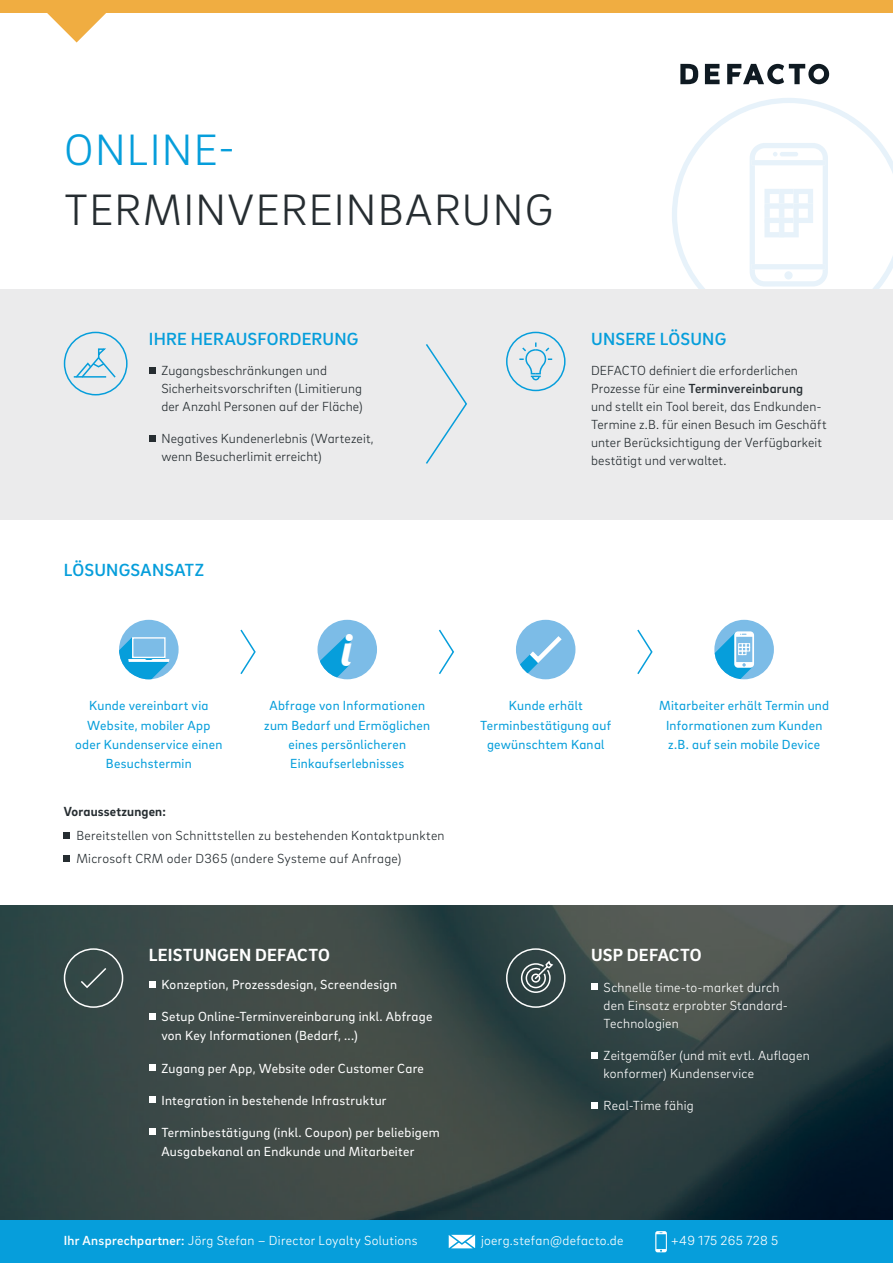
<style>
.page{position:relative;width:893px;height:1263px;background:#fff}
.page>*{position:absolute;margin:0;border:0;box-sizing:border-box;transform-origin:0 0}
.t1{font:300 45px "Brix Sans";letter-spacing:.03em;color:#262d31}
.t2{font:300 45px "Brix Sans";letter-spacing:.03em;color:#069edb}
.t3{font:45px "Lobster 1.3";color:#fff}
.t4{font:500 18px "Brix Sans";letter-spacing:.01em;color:#069edb}
.t5{font:700 18px "Brix Sans";letter-spacing:.015em;color:#fff}
.t6{font:300 13.5px/18px "Brix Sans";letter-spacing:.01em;color:#262d31}
.t7{font:13.5px/19.4px "Brix Sans";letter-spacing:.02em;color:#069edb;text-align:center}
.t8{font:13.5px/19.4px "Brix Sans";letter-spacing:.02em;color:#fff}
.t9{font:300 13.5px/18px "Brix Sans";letter-spacing:.02em;color:#fff}
.t10{font:700 13.5px "Brix Sans";letter-spacing:.01em;color:#262d31}
.s1{font-weight:500}
</style>
<div class="page">
<svg style="left:672px;top:98px;width:221px;height:191px"></svg>
<svg style="left:750px;top:143px;width:78px;height:144px"></svg>
<div style="left:119px;top:620px;width:60px;height:59px;background:#7cbce7;border-radius:50%"></div>
<img style="left:0;top:906px;width:893px;height:314px">
<div style="left:0;top:289px;width:893px;height:231px;background:#ebebec"></div>
<div style="left:149px;top:981px;width:6px;height:7px;background:#fff"></div>
<div style="left:149px;top:1013px;width:6px;height:7px;background:#fff"></div>
<div style="left:149px;top:1064px;width:6px;height:7px;background:#fff"></div>
<svg style="left:149px;top:1097px;width:6px;height:6px"></svg>
<svg style="left:149px;top:1129px;width:6px;height:6px"></svg>
<svg style="left:591px;top:984px;width:6px;height:6px"></svg>
<svg style="left:591px;top:1052px;width:6px;height:6px"></svg>
<svg style="left:591px;top:1102px;width:6px;height:6px"></svg>
<div style="left:149px;top:367px;width:6px;height:7px;background:#262d31"></div>
<div style="left:149px;top:435px;width:6px;height:7px;background:#262d31"></div>
<svg style="left:426px;top:344px;width:41px;height:120px"></svg>
<svg style="left:240px;top:629px;width:16px;height:45px"></svg>
<svg style="left:439px;top:629px;width:15px;height:45px"></svg>
<svg style="left:637px;top:629px;width:16px;height:45px"></svg>
<div style="left:64px;top:332px;width:64px;height:63px;border:2px solid #069edb;border-radius:50%"></div>
<svg style="left:76px;top:348px;width:40px;height:30px"></svg>
<hr style="left:74px;top:376px;width:32px;height:2px;background:#069edb">
<div style="left:506px;top:332px;width:60px;height:59px;border:2px solid #069edb;border-radius:50%"></div>
<svg style="left:519px;top:342px;width:33px;height:39px"></svg>
<svg style="left:64px;top:832px;width:6px;height:6px"></svg>
<div style="left:64px;top:855px;width:6px;height:7px;background:#262d31"></div>
<div style="left:506px;top:948px;width:60px;height:60px;border:2px solid #fff;border-radius:50%"></div>
<svg style="left:520px;top:959px;width:35px;height:35px"></svg>
<div style="left:64px;top:948px;width:59px;height:60px;border:2px solid #fff;border-radius:50%"></div>
<svg style="left:79px;top:966px;width:29px;height:23px"></svg>
<svg style="left:47px;top:13px;width:59px;height:30px"></svg>
<div style="left:0;top:0;width:893px;height:13px;background:#f0ad41"></div>
<svg style="left:680px;top:64px;width:149px;height:20px"></svg>
<svg style="left:119px;top:637px;width:50px;height:42px"></svg>
<div style="left:132px;top:637px;width:34px;height:21px;border:1px solid #fff"></div>
<div style="left:317px;top:620px;width:60px;height:59px;background:#7cbce7;border-radius:50%"></div>
<svg style="left:317px;top:635px;width:34px;height:44px"></svg>
<div style="left:516px;top:620px;width:59px;height:59px;background:#7cbce7;border-radius:50%"></div>
<svg style="left:517px;top:631px;width:49px;height:44px"></svg>
<div style="left:714px;top:620px;width:60px;height:59px;background:#7cbce7;border-radius:50%"></div>
<svg style="left:714px;top:631px;width:40px;height:48px"></svg>
<div style="left:0;top:1220px;width:893px;height:43px;background:#069edb"></div>
<svg style="left:448px;top:1234px;width:28px;height:15px"></svg>
<svg style="left:655px;top:1231px;width:12px;height:21px"></svg>
<h1 class="t2" style="left:64px;top:121px;width:173px">ONLINE-</h1>
<h1 class="t1" style="left:64px;top:181px;width:491px">TERMINVEREINBARUNG</h1>
<h2 class="t4" style="left:149px;top:327px;width:211px">IHRE HERAUSFORDERUNG</h2>
<p class="t6" style="left:161px;top:361px;width:203px">Zugangsbeschränkungen und<br>Sicherheitsvorschriften (Limitierung der Anzahl Personen auf der Fläche)</p>
<p class="t6" style="left:161px;top:429px;width:214px">Negatives Kundenerlebnis (Wartezeit, wenn Besucherlimit erreicht)</p>
<h2 class="t4" style="left:64px;top:558px;width:142px">LÖSUNGSANSATZ</h2>
<h1 class="t3" style="left:342px;top:621px;width:13px">i</h1>
<h2 class="t4" style="left:591px;top:327px;width:137px">UNSERE LÖSUNG</h2>
<p class="t6" style="left:591px;top:361px;width:237px">DEFACTO definiert die erforderlichen Prozesse für eine <span class="s1">Terminvereinbarung </span>und stellt ein Tool bereit, das Endkunden-Termine z.B. für einen Besuch im Geschäft unter Berücksichtigung der Verfügbarkeit bestätigt und verwaltet.</p>
<p class="t7" style="left:75px;top:695px;width:149px">Kunde vereinbart via<br>Website, mobiler App oder Kundenservice einen<br>Besuchstermin</p>
<p class="t7" style="left:264px;top:695px;width:167px">Abfrage von Informationen zum Bedarf und Ermöglichen eines persönlicheren<br>Einkaufserlebnisses</p>
<p class="t7" style="left:480px;top:695px;width:133px">Kunde erhält<br>Terminbestätigung auf gewünschtem Kanal</p>
<p class="t7" style="left:659px;top:696px;width:172px">Mitarbeiter erhält Termin und<br>Informationen zum Kunden z.B. auf sein mobile Device</p>
<p class="t10" style="left:64px;top:803px;width:104px">Voraussetzungen:</p>
<p class="t6" style="left:76px;top:823px;width:370px;line-height:23.5px">Bereitstellen von Schnittstellen zu bestehenden Kontaktpunkten<br>Microsoft CRM oder D365 (andere Systeme auf Anfrage)</p>
<h2 class="t5" style="left:149px;top:943px;width:182px">LEISTUNGEN DEFACTO</h2>
<p class="t8" style="left:161px;top:974px;width:237px">Konzeption, Prozessdesign, Screendesign</p>
<p class="t8" style="left:161px;top:1006px;width:273px">Setup Online-Terminvereinbarung inkl. Abfrage von Key Informationen (Bedarf, ...)</p>
<p class="t8" style="left:161px;top:1058px;width:264px">Zugang per App, Website oder Customer Care</p>
<p class="t8" style="left:161px;top:1090px;width:227px">Integration in bestehende Infrastruktur</p>
<p class="t8" style="left:161px;top:1122px;width:280px">Terminbestätigung (inkl. Coupon) per beliebigem<br>Ausgabekanal an Endkunde und Mitarbeiter</p>
<h2 class="t5" style="left:591px;top:943px;width:112px">USP DEFACTO</h2>
<p class="t9" style="left:604px;top:977px;width:186px">Schnelle time-to-market durch den Einsatz erprobter Standard-<br>Technologien</p>
<p class="t9" style="left:604px;top:1046px;width:208px">Zeitgemäßer (und mit evtl. Auflagen konformer) Kundenservice</p>
<p class="t9" style="left:604px;top:1096px;width:92px">Real-Time fähig</p>
<p class="t9" style="left:64px;top:1231px;width:355px"><span class="s1">Ihr Ansprechpartner:</span> Jörg Stefan – Director Loyalty Solutions</p>
<p class="t9" style="left:481px;top:1231px;width:144px">joerg.stefan@defacto.de</p>
<p class="t9" style="left:671px;top:1231px;width:109px">+49 175 265 728 5</p>
</div>
